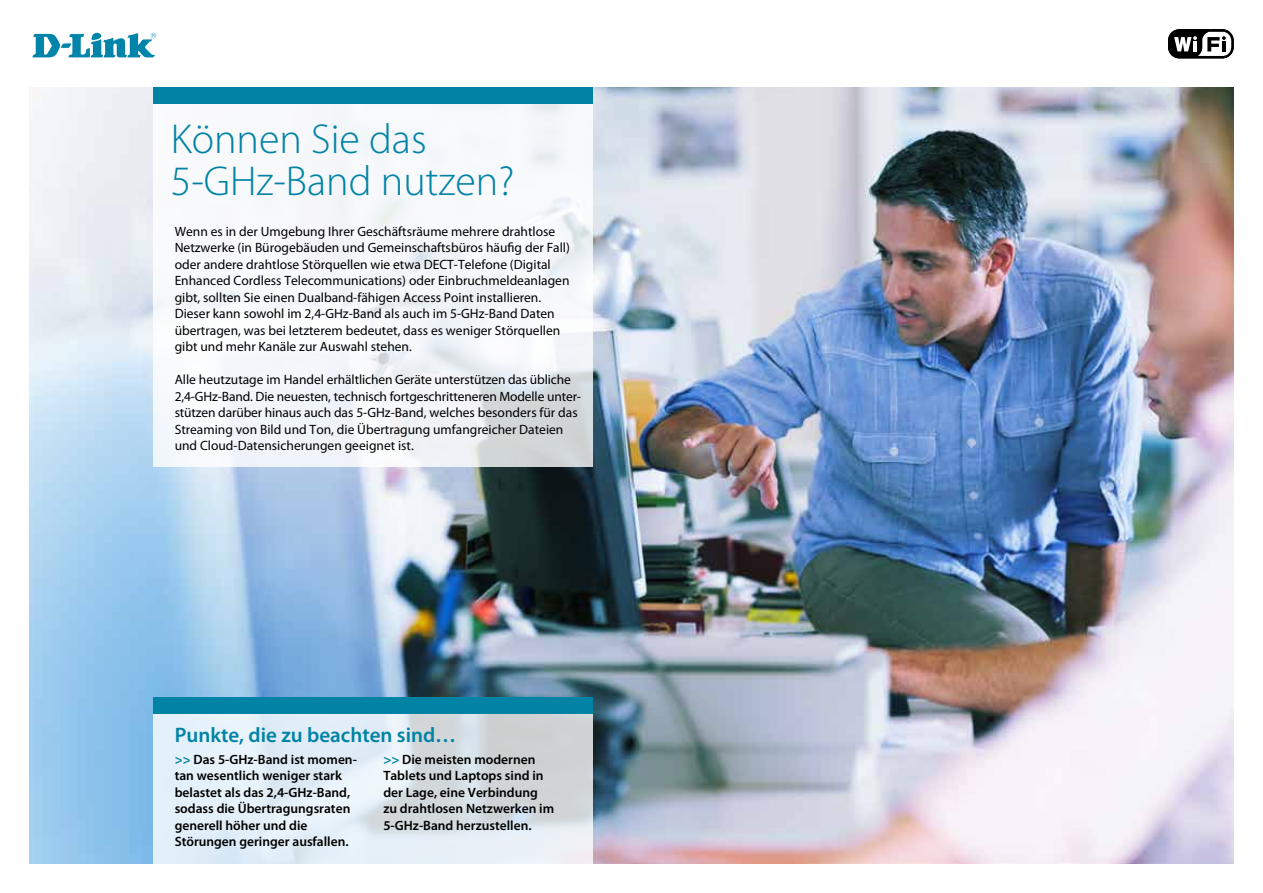
<style>
.page{position:relative;width:1263px;height:893px;background:#fff}
.page>*{position:absolute;margin:0;border:0;box-sizing:border-box;transform-origin:0 0}
.t1{font:300 42px/42px "Myriad Pro";color:#0083a5}
.t2{font:600 21px "Myriad Pro";color:#0083a5}
.t3{font:13.5px/16.5px "Myriad Pro";color:#000}
.t4{font:600 13.5px/16.5px "Myriad Pro";color:#000}
.s1{font-weight:700;color:#0083a5}
</style>
<div class="page">
<img style="left:30px;top:87px;width:1203px;height:776px">
<svg style="left:153px;top:714px;width:440px;height:150px;background:#dee7ed"></svg>
<svg style="left:153px;top:104px;width:440px;height:362px;fill:#f6f8fb"></svg>
<div style="left:153px;top:87px;width:440px;height:17px;background:#0083a5"></div>
<svg style="left:32px;top:33px;width:124px;height:25px"></svg>
<div style="left:1168px;top:26px;width:65px;height:36px;background:linear-gradient(to right,#fff,#fff)"></div>
<svg style="left:1168px;top:31px;width:65px;height:28px"></svg>
<svg style="left:1168px;top:30px;width:65px;height:28px"></svg>
<div style="left:153px;top:698px;width:440px;height:16px;background:#0083a5"></div>
<h1 class="t1" style="left:171px;top:119px;width:345px">Können Sie das<br>5-GHz-Band nutzen?</h1>
<p class="t3" style="left:175px;top:223px;width:397px">Wenn es in der Umgebung Ihrer Geschäftsräume mehrere drahtlose Netzwerke (in Bürogebäuden und Gemeinschaftsbüros häufig der Fall) oder andere drahtlose Störquellen wie etwa DECT-Telefone (Digital Enhanced Cordless Telecommunications) oder Einbruchmeldeanlagen gibt, sollten Sie einen Dualband-fähigen Access Point installieren.<br>Dieser kann sowohl im 2,4-GHz-Band als auch im 5-GHz-Band Daten übertragen, was bei letzterem bedeutet, dass es weniger Störquellen gibt und mehr Kanäle zur Auswahl stehen.</p>
<p class="t3" style="left:175px;top:371px;width:408px">Alle heutzutage im Handel erhältlichen Geräte unterstützen das übliche 2,4-GHz-Band. Die neuesten, technisch fortgeschritteneren Modelle unter&shy;stützen darüber hinaus auch das 5-GHz-Band, welches besonders für das Streaming von Bild und Ton, die Übertragung umfangreicher Dateien und Cloud-Datensicherungen geeignet ist.</p>
<h2 class="t2" style="left:175px;top:722px;width:283px">Punkte, die zu beachten sind…</h2>
<p class="t4" style="left:175px;top:750px;width:184px"><span class="s1">&gt;&gt;</span> Das 5-GHz-Band ist momen&shy;tan wesentlich weniger stark belastet als das 2,4-GHz-Band, sodass die Übertragungsraten generell höher und die<br>Störungen geringer ausfallen.</p>
<p class="t4" style="left:383px;top:750px;width:172px"><span class="s1">&gt;&gt;</span> Die meisten modernen<br>Tablets und Laptops sind in der Lage, eine Verbindung zu drahtlosen Netzwerken im<br>5-GHz-Band herzustellen.</p>
</div>
